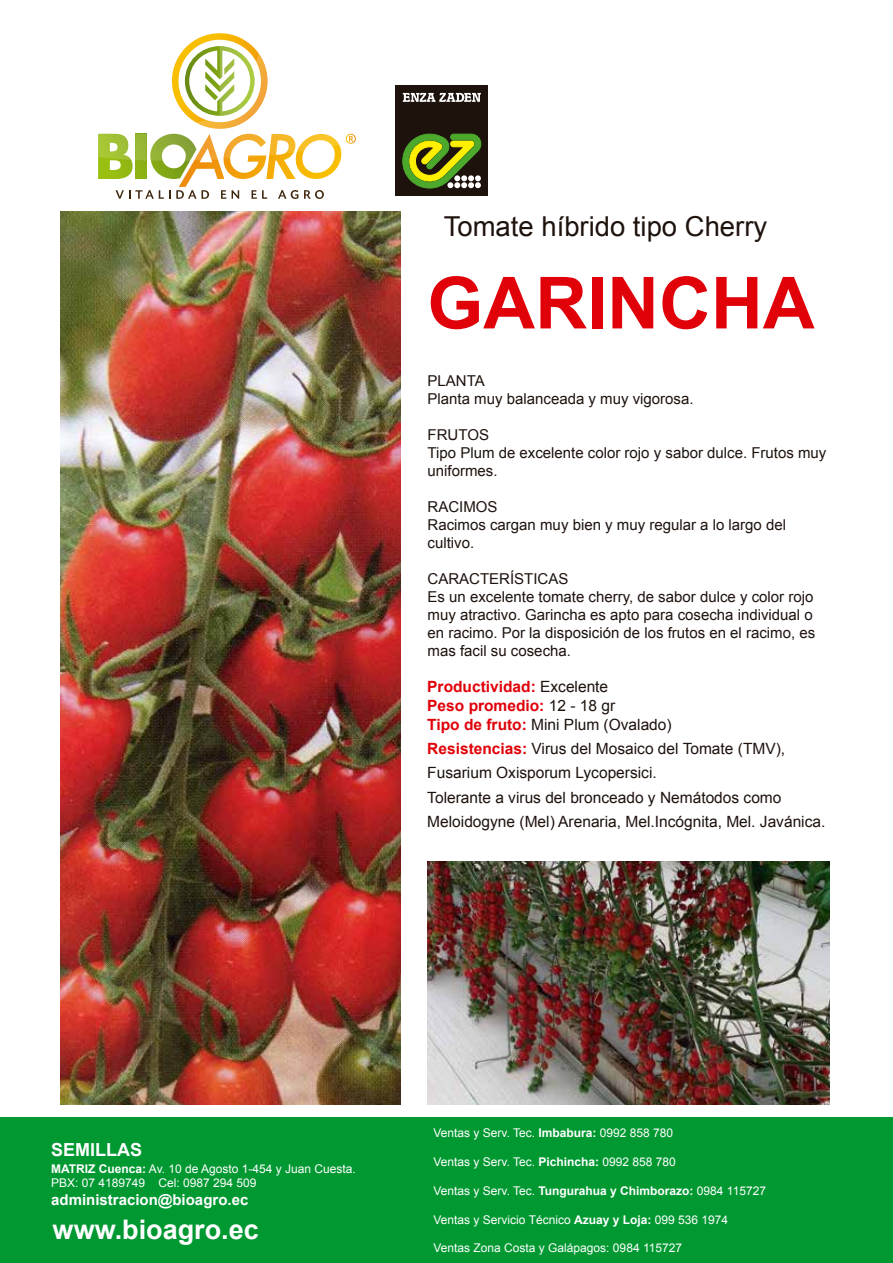
<style>
.page{position:relative;width:893px;height:1263px;background:#fff}
.page>*{position:absolute;margin:0;border:0;box-sizing:border-box;transform-origin:0 0}
.t1{font:700 71.85px "Arial";color:#e00109}
.t2{font:27.45px "Arial";color:#1e120d}
.t3{font:700 27px "Arial";color:#fff}
.t4{font:700 18px "Arial";color:#fff}
.t5{font:15.45px/24.3px "Arial";color:#1e120d}
.t6{font:700 15.45px/18.6px "Arial";color:#e00109}
.t7{font:15px/18px "Arial";color:#1e120d}
.t8{font:700 15px "Arial";color:#fff}
.t9{font:12px/14.4px "Arial";color:#fff}
.s1{font-weight:400;color:#1e120d}
.s2{font-weight:700;color:#e00109}
.s3{font-weight:700}
</style>
<div class="page">
<div style="left:395px;top:85px;width:93px;height:111px;background:#1e120d"></div>
<svg style="left:402px;top:134px;width:79px;height:54px"></svg>
<svg style="left:403px;top:93px;width:78px;height:9px"></svg>
<svg style="left:98px;top:33px;width:258px;height:166px"></svg>
<div style="left:0;top:1118px;width:893px;height:145px;background:#009831"></div>
<img style="left:60px;top:212px;width:340px;height:892px">
<img style="left:427px;top:861px;width:402px;height:243px">
<h2 class="t2" style="left:444px;top:208px;width:325px">Tomate híbrido tipo Cherry</h2>
<h1 class="t1" style="left:427px;top:255px;width:389px">GARINCHA</h1>
<p class="t7" style="left:428px;top:372px;width:267px">PLANTA<br>Planta muy balanceada y muy vigorosa.</p>
<p class="t7" style="left:428px;top:426px;width:400px">FRUTOS<br>Tipo Plum de excelente color rojo y sabor dulce. Frutos muy uniformes.</p>
<p class="t7" style="left:428px;top:498px;width:360px">RACIMOS<br>Racimos cargan muy bien y muy regular a lo largo del cultivo.</p>
<p class="t7" style="left:428px;top:570px;width:389px">CARACTERÍSTICAS<br>Es un excelente tomate cherry, de sabor dulce y color rojo muy atractivo. Garincha es apto para cosecha individual o en racimo. Por la disposición de los frutos en el racimo, es mas facil su cosecha.</p>
<p class="t6" style="left:427px;top:678px;width:246px">Productividad: <span class="s1">Excelente<br></span>Peso promedio: <span class="s1">12 - 18 gr<br></span>Tipo de fruto: <span class="s1">Mini Plum (Ovalado)</span></p>
<p class="t5" style="left:427px;top:736px;width:400px"><span class="s2">Resistencias:</span> Virus del Mosaico del Tomate (TMV), Fusarium Oxisporum Lycopersici.<br>Tolerante a virus del bronceado y Nemátodos como Meloidogyne (Mel) Arenaria, Mel.Incógnita, Mel. Javánica.</p>
<p class="t4" style="left:51px;top:1137px;width:93px">SEMILLAS</p>
<p class="t9" style="left:51px;top:1161px;width:306px"><span class="s3">MATRIZ Cuenca:</span> Av. 10 de Agosto 1-454 y Juan Cuesta.<br>PBX: 07 4189749 Cel: 0987 294 509</p>
<p class="t8" style="left:51px;top:1190px;width:199px">administracion@bioagro.ec</p>
<h3 class="t3" style="left:53px;top:1211px;width:208px">www.bioagro.ec</h3>
<p class="t9" style="left:434px;top:1126px;width:241px">Ventas y Serv. Tec. <span class="s3">Imbabura:</span> 0992 858 780</p>
<p class="t9" style="left:434px;top:1155px;width:244px">Ventas y Serv. Tec. <span class="s3">Pichincha:</span> 0992 858 780</p>
<p class="t9" style="left:434px;top:1183px;width:334px">Ventas y Serv. Tec. <span class="s3">Tungurahua y Chimborazo:</span> 0984 115727</p>
<p class="t9" style="left:434px;top:1212px;width:296px">Ventas y Servicio Técnico <span class="s3">Azuay y Loja:</span> 099 536 1974</p>
<p class="t9" style="left:434px;top:1241px;width:250px">Ventas Zona Costa y Galápagos: 0984 115727</p>
</div>
